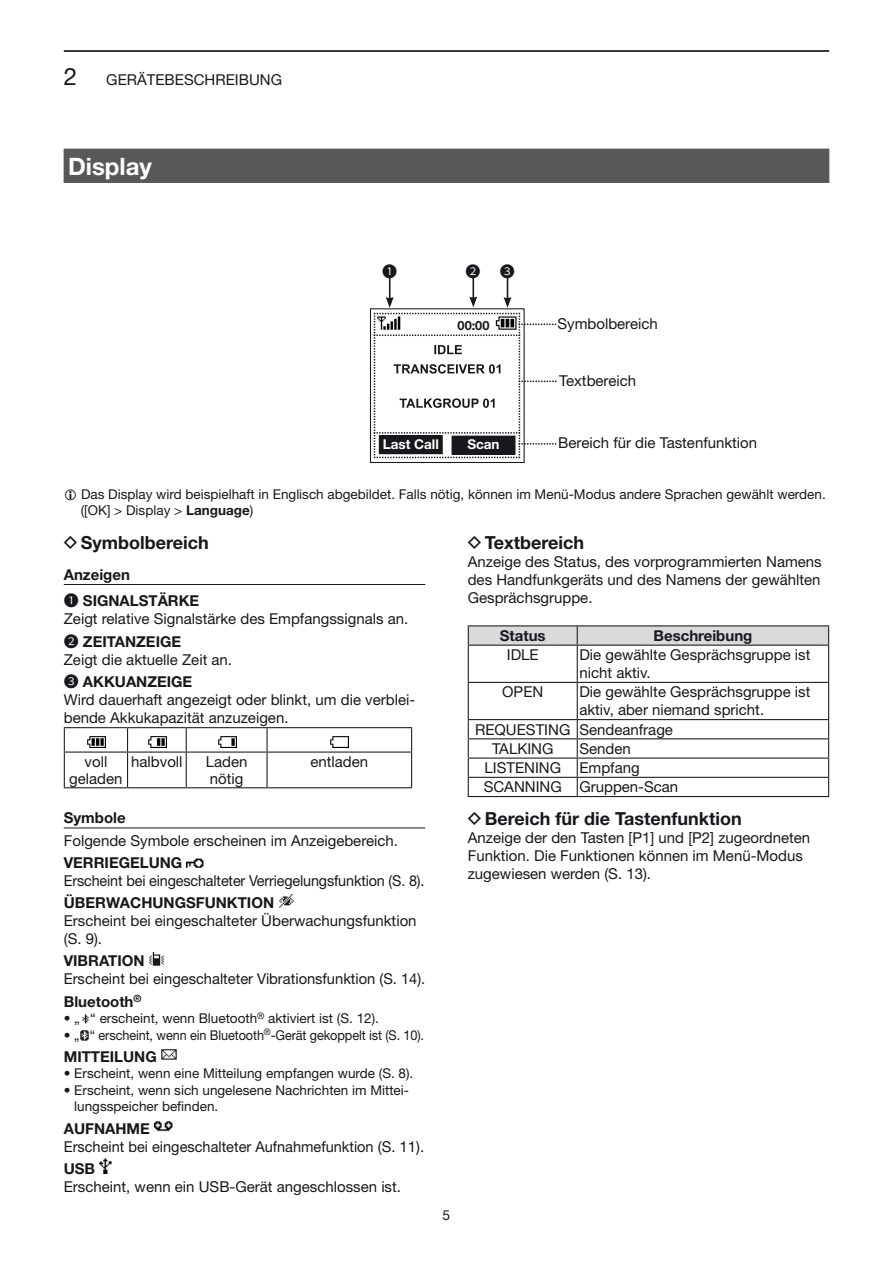
<style>
.page{position:relative;width:893px;height:1263px;background:#fff}
.page>*{position:absolute;margin:0;border:0;box-sizing:border-box;transform-origin:0 0}
.t1{font:700 24px "Helvetica Neue";color:#fff}
.t2{font:24px "Helvetica Neue";color:#1a171c}
.t3{font:700 18px "Helvetica Neue";color:#1a171c}
.t4{font:15px/18px "Helvetica Neue";color:#1a171c}
.t5{font:700 15px/26.5px "Helvetica Neue";color:#1a171c}
.t6{font:15px "Helvetica Neue";color:#1a171c;scale:.96 1}
.t7{font:15px "maru num tb";color:#1a171c}
.t8{font:13.8px "Helvetica Neue";color:#1a171c}
.t9{font:13.5px/16.5px "Helvetica Neue";color:#1a171c}
.t10{font:700 13.5px "Helvetica Neue";color:#fff}
.t11{font:700 12.75px "Helvetica Neue";color:#1a171c}
.s1{font-weight:700}
.s2{font-family:"Icom Product Font";font-weight:400}
.s3{font-family:"maru num tb";font-weight:400}
.s4{font-family:"maru num tb"}
</style>
<div class="page">
<hr style="left:64px;top:50px;width:765px;height:2px;background:#1a171c">
<div style="left:64px;top:149px;width:765px;height:34px;background:#58585a"></div>
<hr style="left:64px;top:584px;width:361px;height:1px;background:#1a171c">
<hr style="left:64px;top:827px;width:361px;height:1px;background:#1a171c">
<hr style="left:64px;top:727px;width:64px;height:1px;background:#1a171c">
<svg style="left:64px;top:728px;width:1px;height:23px"></svg>
<hr style="left:128px;top:727px;width:58px;height:1px;background:#1a171c">
<svg style="left:127px;top:728px;width:1px;height:23px"></svg>
<hr style="left:186px;top:727px;width:81px;height:1px;background:#1a171c">
<svg style="left:186px;top:728px;width:1px;height:23px"></svg>
<hr style="left:267px;top:727px;width:145px;height:1px;background:#1a171c">
<hr style="left:266px;top:728px;width:2px;height:23px;background:#1a171c">
<svg style="left:411px;top:728px;width:1px;height:23px"></svg>
<hr style="left:64px;top:751px;width:64px;height:2px;background:#1a171c">
<hr style="left:64px;top:753px;width:1px;height:34px;background:#1a171c">
<hr style="left:128px;top:751px;width:58px;height:2px;background:#1a171c">
<hr style="left:127px;top:753px;width:1px;height:34px;background:#1a171c">
<hr style="left:186px;top:751px;width:81px;height:2px;background:#1a171c">
<hr style="left:186px;top:753px;width:1px;height:34px;background:#1a171c">
<hr style="left:267px;top:751px;width:145px;height:2px;background:#1a171c">
<hr style="left:266px;top:753px;width:2px;height:34px;background:#1a171c">
<hr style="left:411px;top:753px;width:1px;height:34px;background:#1a171c">
<hr style="left:64px;top:787px;width:64px;height:1px;background:#1a171c">
<hr style="left:128px;top:787px;width:58px;height:1px;background:#1a171c">
<hr style="left:186px;top:787px;width:81px;height:1px;background:#1a171c">
<hr style="left:267px;top:787px;width:145px;height:1px;background:#1a171c">
<img style="left:87px;top:736px;width:18px;height:12px">
<img style="left:148px;top:736px;width:18px;height:12px">
<img style="left:218px;top:736px;width:18px;height:12px">
<img style="left:330px;top:736px;width:19px;height:12px">
<img style="left:187px;top:858px;width:17px;height:10px">
<img style="left:279px;top:895px;width:15px;height:13px">
<img style="left:149px;top:953px;width:15px;height:13px">
<svg style="left:82px;top:1014px;width:7px;height:10px"></svg>
<img style="left:80px;top:1030px;width:9px;height:11px">
<img style="left:161px;top:1049px;width:16px;height:11px">
<img style="left:154px;top:1121px;width:19px;height:11px">
<img style="left:99px;top:1158px;width:13px;height:16px">
<hr style="left:468px;top:625px;width:109px;height:1px;background:#1a171c">
<hr style="left:577px;top:625px;width:252px;height:1px;background:#1a171c">
<svg style="left:468px;top:626px;width:361px;height:19px;background:#cfcfd1"></svg>
<hr style="left:468px;top:645px;width:109px;height:1px;background:#1a171c">
<hr style="left:468px;top:646px;width:1px;height:36px;background:#1a171c">
<hr style="left:577px;top:645px;width:252px;height:1px;background:#1a171c">
<hr style="left:577px;top:646px;width:1px;height:36px;background:#1a171c">
<hr style="left:828px;top:646px;width:1px;height:36px;background:#1a171c">
<hr style="left:468px;top:682px;width:109px;height:1px;background:#1a171c">
<hr style="left:468px;top:683px;width:1px;height:36px;background:#1a171c">
<hr style="left:577px;top:682px;width:252px;height:1px;background:#1a171c">
<hr style="left:577px;top:683px;width:1px;height:36px;background:#1a171c">
<hr style="left:828px;top:683px;width:1px;height:36px;background:#1a171c">
<hr style="left:468px;top:719px;width:109px;height:1px;background:#1a171c">
<hr style="left:577px;top:719px;width:252px;height:1px;background:#1a171c">
<hr style="left:468px;top:738px;width:109px;height:1px;background:#1a171c">
<hr style="left:577px;top:738px;width:252px;height:1px;background:#1a171c">
<hr style="left:468px;top:757px;width:109px;height:2px;background:#1a171c">
<hr style="left:577px;top:757px;width:252px;height:2px;background:#1a171c">
<hr style="left:468px;top:777px;width:109px;height:1px;background:#1a171c">
<svg style="left:468px;top:720px;width:1px;height:76px"></svg>
<hr style="left:577px;top:777px;width:252px;height:1px;background:#1a171c">
<svg style="left:577px;top:720px;width:1px;height:76px"></svg>
<svg style="left:828px;top:720px;width:1px;height:76px"></svg>
<hr style="left:468px;top:796px;width:109px;height:1px;background:#1a171c">
<hr style="left:577px;top:796px;width:252px;height:1px;background:#1a171c">
<div style="left:370px;top:308px;width:155px;height:155px;border:1px solid #1a171c"></div>
<hr style="left:472px;top:276px;width:2px;height:23px;background:#1a171c">
<svg style="left:373px;top:277px;width:183px;height:182px"></svg>
<div style="left:458px;top:320px;width:33px;height:11px;background:#fff"></div>
<h1 class="t2" style="left:64px;top:62px;width:15px">2</h1>
<p class="t4" style="left:106px;top:70px;width:177px">GERÄTEBESCHREIBUNG</p>
<h1 class="t1" style="left:68px;top:151px;width:85px">Display</h1>
<p class="t7" style="left:382px;top:264px;width:17px">1</p>
<p class="t7" style="left:466px;top:264px;width:16px">2</p>
<p class="t7" style="left:500px;top:264px;width:16px">3</p>
<p class="t11" style="left:458px;top:318px;width:33px">00:00</p>
<p class="t10" style="left:383px;top:436px;width:58px">Last Call</p>
<p class="t10" style="left:467px;top:436px;width:34px">Scan</p>
<p class="t4" style="left:557px;top:314px;width:102px">Symbolbereich</p>
<p class="t4" style="left:559px;top:371px;width:78px">Textbereich</p>
<p class="t4" style="left:558px;top:434px;width:200px">Bereich für die Tastenfunktion</p>
<p class="t9" style="left:81px;top:486px;width:746px">Das Display wird beispielhaft in Englisch abgebildet. Falls nötig, können im Menü-Modus andere Sprachen gewählt werden. ([OK] &gt; Display &gt; <span class="s1">Language</span>)</p>
<p class="t3" style="left:64px;top:531px;width:146px"><span class="s2">D</span> Symbolbereich</p>
<p class="t5" style="left:64px;top:561px;width:137px">Anzeigen<br><span class="s3">1</span> SIGNALSTÄRKE</p>
<p class="t4" style="left:64px;top:608px;width:346px;line-height:22.2px">Zeigt relative Signalstärke des Empfangssignals an.<br><span class="s4">2</span> <span class="s1">ZEITANZEIGE</span></p>
<p class="t4" style="left:64px;top:648px;width:170px;line-height:22.2px">Zeigt die aktuelle Zeit an.<br><span class="s4">3</span> <span class="s1">AKKUANZEIGE</span></p>
<p class="t4" style="left:64px;top:690px;width:353px">Wird dauerhaft angezeigt oder blinkt, um die verblei&shy;bende Akkukapazität anzuzeigen.</p>
<p class="t4" style="left:69px;top:753px;width:55px;line-height:16.5px;text-align:center">voll geladen</p>
<p class="t4" style="left:131px;top:752px;width:53px">halbvoll</p>
<p class="t4" style="left:206px;top:753px;width:43px;line-height:16.5px">Laden nötig</p>
<p class="t4" style="left:310px;top:752px;width:59px">entladen</p>
<p class="t5" style="left:64px;top:804px;width:63px">Symbole</p>
<p class="t4" style="left:64px;top:831px;width:336px">Folgende Symbole erscheinen im Anzeigebereich.</p>
<p class="t5" style="left:64px;top:849px;width:120px">VERRIEGELUNG</p>
<p class="t6" style="left:64px;top:871px;width:377px">Erscheint bei eingeschalteter Verriegelungsfunktion (S. 8).</p>
<p class="t5" style="left:64px;top:889px;width:12px">Überwachungsfunktion</p>
<p class="t4" style="left:64px;top:911px;width:354px">Erscheint bei eingeschalteter Überwachungsfunktion (S. 9).</p>
<p class="t5" style="left:64px;top:947px;width:82px">VIBRATION</p>
<p class="t4" style="left:64px;top:968px;width:363px;line-height:22.2px">Erscheint bei eingeschalteter Vibrationsfunktion (S. 14).<br><span class="s1">Bluetooth</span><sup>®</sup></p>
<p class="t9" style="left:64px;top:1010px;width:317px">• „ “ erscheint, wenn Bluetooth<sup>®</sup> aktiviert ist (S. 12).</p>
<p class="t9" style="left:64px;top:1026px;width:362px">• „ “ erscheint, wenn ein Bluetooth<sup>®</sup>-Gerät gekoppelt ist (S. 10).</p>
<p class="t5" style="left:64px;top:1043px;width:95px">MITTEILUNG</p>
<p class="t9" style="left:64px;top:1065px;width:351px">• Erscheint, wenn eine Mitteilung empfangen wurde (S. 8).</p>
<p class="t9" style="left:74px;top:1081px;width:336px;text-indent:-11px">• Erscheint, wenn sich ungelesene Nachrichten im Mittei&shy;lungsspeicher befinden.</p>
<p class="t5" style="left:64px;top:1115px;width:88px">AUFNAHME</p>
<p class="t4" style="left:64px;top:1137px;width:362px">Erscheint bei eingeschalteter Aufnahmefunktion (S. 11).</p>
<p class="t5" style="left:64px;top:1155px;width:33px">USB</p>
<p class="t4" style="left:64px;top:1177px;width:339px">Erscheint, wenn ein USB-Gerät angeschlossen ist.</p>
<p class="t3" style="left:468px;top:531px;width:118px"><span class="s2">D</span> Textbereich</p>
<p class="t4" style="left:468px;top:552px;width:355px;text-align:justify">Anzeige des Status, des vorprogrammierten Namens des Handfunkgeräts und des Namens der gewählten Gesprächsgruppe.</p>
<p class="t5" style="left:500px;top:622px;width:47px">Status</p>
<p class="t5" style="left:653px;top:622px;width:100px">Beschreibung</p>
<p class="t4" style="left:507px;top:645px;width:33px">IDLE</p>
<p class="t4" style="left:579px;top:645px;width:233px">Die gewählte Gesprächsgruppe ist nicht aktiv.</p>
<p class="t4" style="left:502px;top:683px;width:43px">OPEN</p>
<p class="t4" style="left:579px;top:683px;width:233px">Die gewählte Gesprächsgruppe ist</p>
<p class="t4" style="left:579px;top:701px;width:186px">aktiv, aber niemand spricht.</p>
<p class="t4" style="left:475px;top:720px;width:199px">REQUESTING Sendeanfrage</p>
<p class="t4" style="left:492px;top:739px;width:63px">TALKING</p>
<p class="t4" style="left:484px;top:739px;width:196px;line-height:19.2px;text-indent:96px">Senden<br>LISTENING Empfang<br>SCANNING Gruppen-Scan</p>
<p class="t3" style="left:468px;top:808px;width:275px"><span class="s2">D</span> Bereich für die Tastenfunktion</p>
<p class="t4" style="left:468px;top:829px;width:344px">Anzeige der den Tasten [P1] und [P2] zugeordneten<br>Funktion. Die Funktionen können im Menü-Modus zugewiesen werden (S. 13).</p>
<p class="t8" style="left:443px;top:1207px;width:9px">5</p>
</div>
